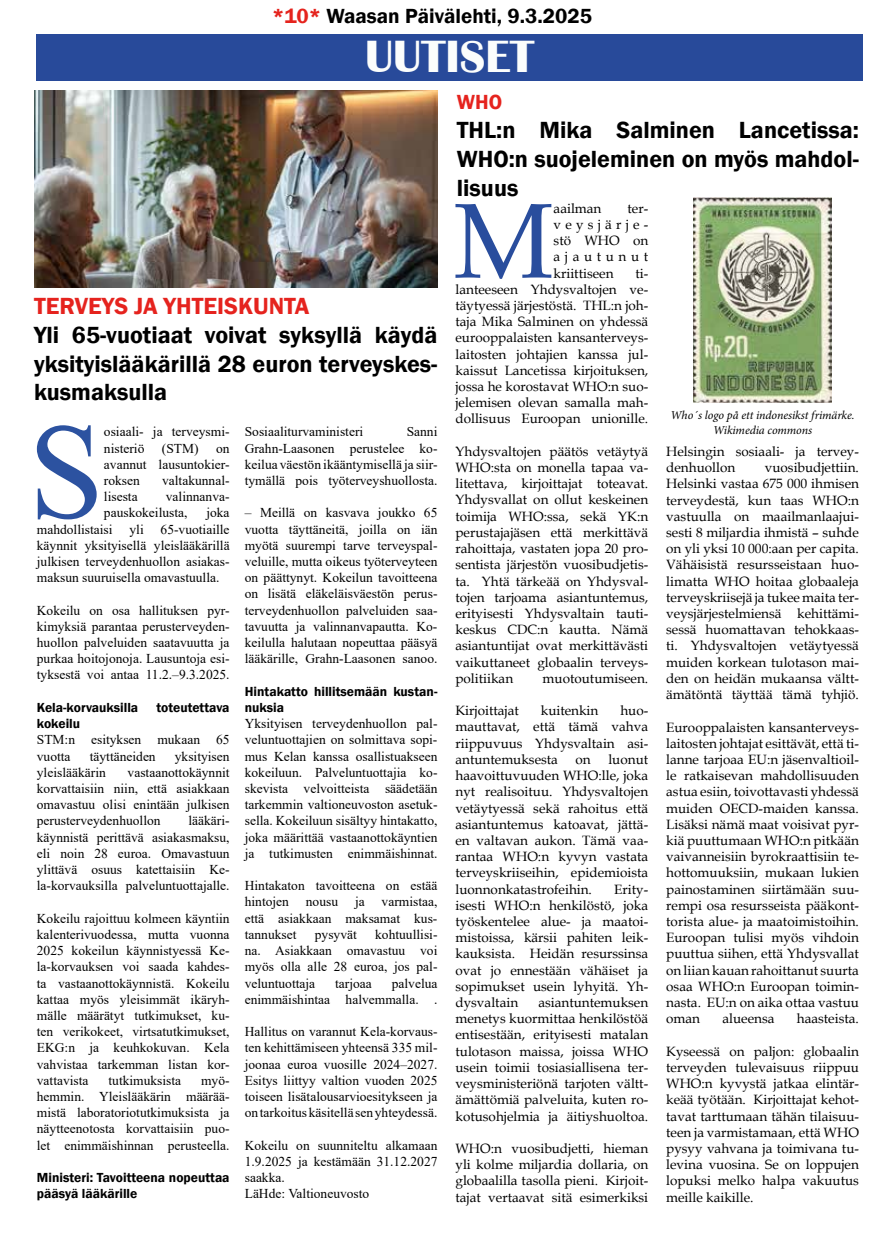
<style>
.page{position:relative;width:893px;height:1234px;background:#fff}
.page>*{position:absolute;margin:0;border:0;box-sizing:border-box;transform-origin:0 0}
.t1{font:135.9px "Times New Roman";color:#2c52a0}
.t2{font:106.35px "Book Antiqua";color:#294d9d}
.t3{font:700 46.5px "Britannic";color:#fbfdfc}
.t4{font:600 24px/28.8px "Franklin Gothic";color:#000;text-align:justify}
.t5{font:600 24px "Franklin Gothic";color:#e5231e}
.t6{font:600 21px "Franklin Gothic";color:#000}
.t7{font:600 21px "Franklin Gothic";color:#e5231e}
.t8{font:13.5px/16.2px "Book Antiqua";color:#000;text-align:justify}
.t9{font:13.5px/16.2px "Times New Roman";color:#000;text-align:justify}
.t10{font:600 13.5px/16.2px "Franklin Gothic";color:#000}
.t11{font:italic 12px/14.4px "Minion Pro";letter-spacing:-.005em;color:#000;text-align:center}
.s1{color:#e5231d}
</style>
<div class="page">
<div style="left:37px;top:34px;width:826px;height:47px;background:#284a9a"></div>
<img style="left:34px;top:91px;width:403px;height:196px">
<img style="left:694px;top:198px;width:137px;height:205px">
<h3 class="t6" style="left:272px;top:3px;width:321px"><span class="s1">*10*</span> Waasan Päivälehti, 9.3.2025</h3>
<h3 class="t3" style="left:365px;top:30px;width:171px">UUTISET</h3>
<h3 class="t7" style="left:457px;top:89px;width:47px">WHO</h3>
<h3 class="t4" style="left:457px;top:116px;width:404px">THL:n Mika Salminen Lancetissa:<br>WHO:n suojeleminen on myös mahdol&shy;lisuus</h3>
<h2 class="t2" style="left:453px;top:167px;width:102px">M</h2>
<p class="t8" style="left:554px;top:199px;width:49px">aailman</p>
<p class="t8" style="left:554px;top:199px;width:96px;text-indent:74px">ter&shy;veysjärje&shy;stö WHO on ajautunut kriittiseen</p>
<p class="t8" style="left:455px;top:264px;width:194px;text-indent:180px">ti&shy;lanteeseen Yhdysvaltojen ve&shy;täytyessä järjestöstä. THL:n joh&shy;taja Mika Salminen on yhdessä eurooppalaisten kansanterveys&shy;laitosten johtajien kanssa jul&shy;kaissut Lancetissa kirjoituksen, jossa he korostavat WHO:n suo&shy;jelemisen olevan samalla mah&shy;dollisuus Euroopan unionille.</p>
<p class="t8" style="left:455px;top:442px;width:194px">Yhdysvaltojen päätös vetäytyä WHO:sta on monella tapaa va&shy;litettava, kirjoittajat toteavat.<br>Yhdysvallat on ollut keskeinen toimija WHO:ssa, sekä YK:n perustajajäsen että merkittävä rahoittaja, vastaten jopa 20 pro&shy;sentista järjestön vuosibudjetis&shy;ta. Yhtä tärkeää on Yhdysval&shy;tojen tarjoama asiantuntemus, erityisesti Yhdysvaltain tauti&shy;keskus CDC:n kautta. Nämä asiantuntijat ovat merkittävästi vaikuttaneet globaalin terveys&shy;politiikan</p>
<h3 class="t5" style="left:34px;top:291px;width:277px">TERVEYS JA YHTEISKUNTA</h3>
<h3 class="t4" style="left:34px;top:320px;width:405px">Yli 65-vuotiaat voivat syksyllä käydä yksityislääkärillä 28 euron terveyskes&shy;kusmaksulla</h3>
<p class="t11" style="left:670px;top:408px;width:186px">Who´s logo på ett indonesikst frimärke.<br>Wikimedia commons</p>
<h1 class="t1" style="left:28px;top:376px;width:77px">S</h1>
<p class="t9" style="left:104px;top:423px;width:127px">osiaali- ja terveysmi&shy;nisteriö</p>
<p class="t9" style="left:245px;top:423px;width:194px;text-indent:162px">Sanni Grahn-Laasonen perustelee ko&shy;keilua väestön ikääntymisellä ja siir&shy;tymällä pois työterveyshuollosta.</p>
<p class="t9" style="left:245px;top:504px;width:194px">– Meillä on kasvava joukko 65 vuotta täyttäneitä, joilla on iän myötä suurempi tarve terveyspal&shy;veluille, mutta oikeus työterveyteen on päättynyt. Kokeilun tavoitteena on lisätä eläkeläisväestön perus&shy;terveydenhuollon palveluiden saa&shy;tavuutta ja valinnanvapautta. Ko&shy;keilulla halutaan nopeuttaa pääsyä lääkärille, Grahn-Laasonen sanoo.</p>
<p class="t10" style="left:245px;top:683px;width:194px">Hintakatto hillitsemään kustan&shy;nuksia</p>
<p class="t9" style="left:245px;top:715px;width:194px">Yksityisen terveydenhuollon pal&shy;veluntuottajien on solmittava sopi&shy;mus Kelan kanssa osallistuakseen kokeiluun. Palveluntuottajia ko&shy;skevista velvoitteista säädetään tarkemmin valtioneuvoston asetuk&shy;sella. Kokeiluun sisältyy hintakatto, joka määrittää vastaanottokäyntien ja tutkimusten enimmäishinnat.</p>
<p class="t9" style="left:245px;top:877px;width:194px">Hintakaton tavoitteena on estää hintojen nousu ja</p>
<p class="t9" style="left:245px;top:423px;width:120px">Sosiaaliturvaministeri</p>
<p class="t9" style="left:162px;top:439px;width:38px">(STM)</p>
<p class="t8" style="left:666px;top:443px;width:194px">Helsingin sosiaali- ja tervey&shy;denhuollon</p>
<p class="t9" style="left:104px;top:439px;width:127px;text-indent:112px">on avannut lausuntokier&shy;roksen</p>
<p class="t8" style="left:666px;top:459px;width:194px;text-indent:99px">vuosibudjettiin.<br>Helsinki vastaa 675 000 ihmisen terveydestä, kun taas WHO:n vastuulla on maailmanlaajui&shy;sesti 8 miljardia ihmistä – suhde on yli yksi 10 000:aan per capita.<br>Vähäisistä resursseistaan huo&shy;limatta WHO hoitaa globaaleja terveyskriisejä ja tukee maita ter&shy;veysjärjestelmiensä kehittämi&shy;sessä huomattavan tehokkaas&shy;ti. Yhdysvaltojen vetäytyessä muiden korkean tulotason mai&shy;den on heidän mukaansa vältt&shy;ämätöntä täyttää tämä tyhjiö.</p>
<p class="t8" style="left:666px;top:718px;width:194px">Eurooppalaisten kansanterveys&shy;laitosten johtajat esittävät, että ti&shy;lanne tarjoaa EU:n jäsenvaltioil&shy;le ratkaisevan mahdollisuuden astua esiin, toivottavasti yhdessä muiden OECD-maiden kanssa.<br>Lisäksi nämä maat voisivat pyr&shy;kiä puuttumaan WHO:n pitkään vaivanneisiin byrokraattisiin te&shy;hottomuuksiin, mukaan lukien painostaminen siirtämään suu&shy;rempi osa resursseista pääkont&shy;torista alue- ja maatoimistoihin.<br>Euroopan tulisi myös vihdoin puuttua siihen, että Yhdysvallat on liian kauan rahoittanut suurta osaa WHO:n Euroopan toimin&shy;nasta. EU:n on aika ottaa vastuu oman</p>
<p class="t9" style="left:162px;top:472px;width:69px">valtakunnal-</p>
<p class="t9" style="left:104px;top:488px;width:127px;text-indent:62px">valinnanva&shy;pauskokeilusta,</p>
<p class="t9" style="left:104px;top:488px;width:35px">lisesta</p>
<p class="t9" style="left:37px;top:504px;width:194px;text-indent:169px">joka mahdollistaisi yli 65-vuotiaille käynnit yksityisellä yleislääkärillä julkisen terveydenhuollon asiakas&shy;maksun suuruisella omavastuulla.</p>
<p class="t9" style="left:37px;top:601px;width:194px">Kokeilu on osa hallituksen pyr&shy;kimyksiä parantaa perusterveyden&shy;huollon palveluiden saatavuutta ja purkaa hoitojonoja. Lausuntoja esi&shy;tyksestä voi antaa 11.2.–9.3.2025.</p>
<p class="t10" style="left:37px;top:699px;width:103px">Kela-korvauksilla</p>
<p class="t10" style="left:157px;top:699px;width:75px">toteutettava</p>
<p class="t10" style="left:37px;top:715px;width:45px">kokeilu</p>
<p class="t9" style="left:37px;top:731px;width:194px">STM:n esityksen mukaan 65 vuotta</p>
<p class="t8" style="left:543px;top:669px;width:107px">muotoutumiseen.</p>
<p class="t8" style="left:455px;top:702px;width:194px;text-indent:165px">huo&shy;mauttavat, että tämä vahva riippuvuus Yhdysvaltain asi&shy;antuntemuksesta</p>
<p class="t8" style="left:455px;top:702px;width:65px">Kirjoittajat</p>
<p class="t8" style="left:541px;top:702px;width:59px">kuitenkin</p>
<p class="t9" style="left:90px;top:747px;width:67px">täyttäneiden</p>
<p class="t9" style="left:175px;top:747px;width:56px">yksityisen</p>
<p class="t9" style="left:37px;top:763px;width:70px">yleislääkärin</p>
<p class="t8" style="left:455px;top:750px;width:194px;text-indent:153px">luonut haavoittuvuuden WHO:lle, joka nyt realisoituu. Yhdysvaltojen vetäytyessä sekä rahoitus että asiantuntemus katoavat, jättä&shy;en valtavan aukon. Tämä vaa&shy;rantaa WHO:n kyvyn vastata terveyskriiseihin, epidemioista luonnonkatastrofeihin.</p>
<p class="t8" style="left:576px;top:750px;width:17px">on</p>
<p class="t9" style="left:37px;top:763px;width:194px;text-indent:91px">vastaanottokäynnit korvattaisiin niin, että asiakkaan omavastuu olisi enintään julkisen perusterveydenhuollon</p>
<p class="t9" style="left:37px;top:812px;width:194px;text-indent:152px">lääkäri&shy;käynnistä perittävä asiakasmaksu, eli noin 28 euroa. Omavastuun ylittävä osuus katettaisiin Ke&shy;la-korvauksilla palveluntuottajalle.</p>
<p class="t9" style="left:37px;top:909px;width:194px">Kokeilu rajoittuu kolmeen käyntiin kalenterivuodessa, mutta vuonna 2025 kokeilun käynnistyessä Ke&shy;la-korvauksen voi saada kahdes&shy;ta vastaanottokäynnistä. Kokeilu kattaa myös yleisimmät ikäryh&shy;mälle määrätyt tutkimukset, ku&shy;ten verikokeet, virtsatutkimukset, EKG:n ja keuhkokuvan. Kela vahvistaa tarkemman listan kor&shy;vattavista</p>
<p class="t8" style="left:455px;top:880px;width:194px;text-indent:159px">Erity&shy;isesti WHO:n henkilöstö, joka työskentelee alue- ja maatoi&shy;mistoissa, kärsii pahiten leik&shy;kauksista. Heidän resurssinsa ovat jo ennestään vähäiset ja sopimukset usein lyhyitä. Yh&shy;dysvaltain</p>
<p class="t9" style="left:245px;top:893px;width:194px;text-indent:137px">varmistaa, että asiakkaan maksamat kus&shy;tannukset</p>
<p class="t9" style="left:245px;top:925px;width:194px;text-indent:130px">kohtuullisi&shy;na. Asiakkaan omavastuu voi myös olla alle 28 euroa, jos pal&shy;veluntuottaja</p>
<p class="t9" style="left:315px;top:925px;width:43px">pysyvät</p>
<p class="t9" style="left:335px;top:974px;width:38px">tarjoaa</p>
<p class="t9" style="left:245px;top:974px;width:194px;text-align:right">palvelua<br>enimmäishintaa halvemmalla. .</p>
<p class="t9" style="left:245px;top:1022px;width:194px">Hallitus on varannut Kela-korvaus&shy;ten kehittämiseen yhteensä 335 mil&shy;joonaa euroa vuosille 2024–2027.<br>Esitys liittyy valtion vuoden 2025 toiseen lisätalousarvioesitykseen ja on tarkoitus käsitellä sen yhteydessä.</p>
<p class="t9" style="left:245px;top:1136px;width:194px;text-align:left">Kokeilu on suunniteltu alkamaan<br>1.9.2025 ja kestämään 31.12.2027 saakka.<br>LäHde: Valtioneuvosto</p>
<p class="t8" style="left:455px;top:993px;width:194px;text-indent:83px">asiantuntemuksen menetys kuormittaa henkilöstöä entisestään, erityisesti matalan tulotason maissa, joissa WHO usein toimii tosiasiallisena ter&shy;veysministeriönä tarjoten vältt&shy;ämättömiä palveluita, kuten ro&shy;kotusohjelmia ja äitiyshuoltoa.</p>
<p class="t8" style="left:455px;top:1139px;width:194px">WHO:n vuosibudjetti, hieman yli kolme miljardia dollaria, on globaalilla tasolla pieni. Kirjoit&shy;tajat vertaavat sitä esimerkiksi</p>
<p class="t8" style="left:722px;top:1010px;width:54px">alueensa</p>
<p class="t8" style="left:797px;top:1010px;width:64px">haasteista.</p>
<p class="t8" style="left:666px;top:1042px;width:194px">Kyseessä on paljon: globaalin terveyden tulevaisuus riippuu WHO:n kyvystä jatkaa elintär&shy;keää työtään. Kirjoittajat kehot&shy;tavat tarttumaan tähän tilaisuu&shy;teen ja varmistamaan, että WHO pysyy vahvana ja toimivana tu&shy;levina vuosina. Se on loppujen lopuksi melko halpa vakuutus meille kaikille.</p>
<p class="t9" style="left:108px;top:1071px;width:74px">tutkimuksista</p>
<p class="t9" style="left:37px;top:1071px;width:194px;text-indent:164px">myö&shy;hemmin. Yleislääkärin määrää&shy;mistä laboratoriotutkimuksista ja näytteenotosta korvattaisiin puo&shy;let enimmäishinnan perusteella.</p>
<p class="t10" style="left:37px;top:1169px;width:194px">Ministeri: Tavoitteena nopeuttaa pääsyä lääkärille</p>
</div>
